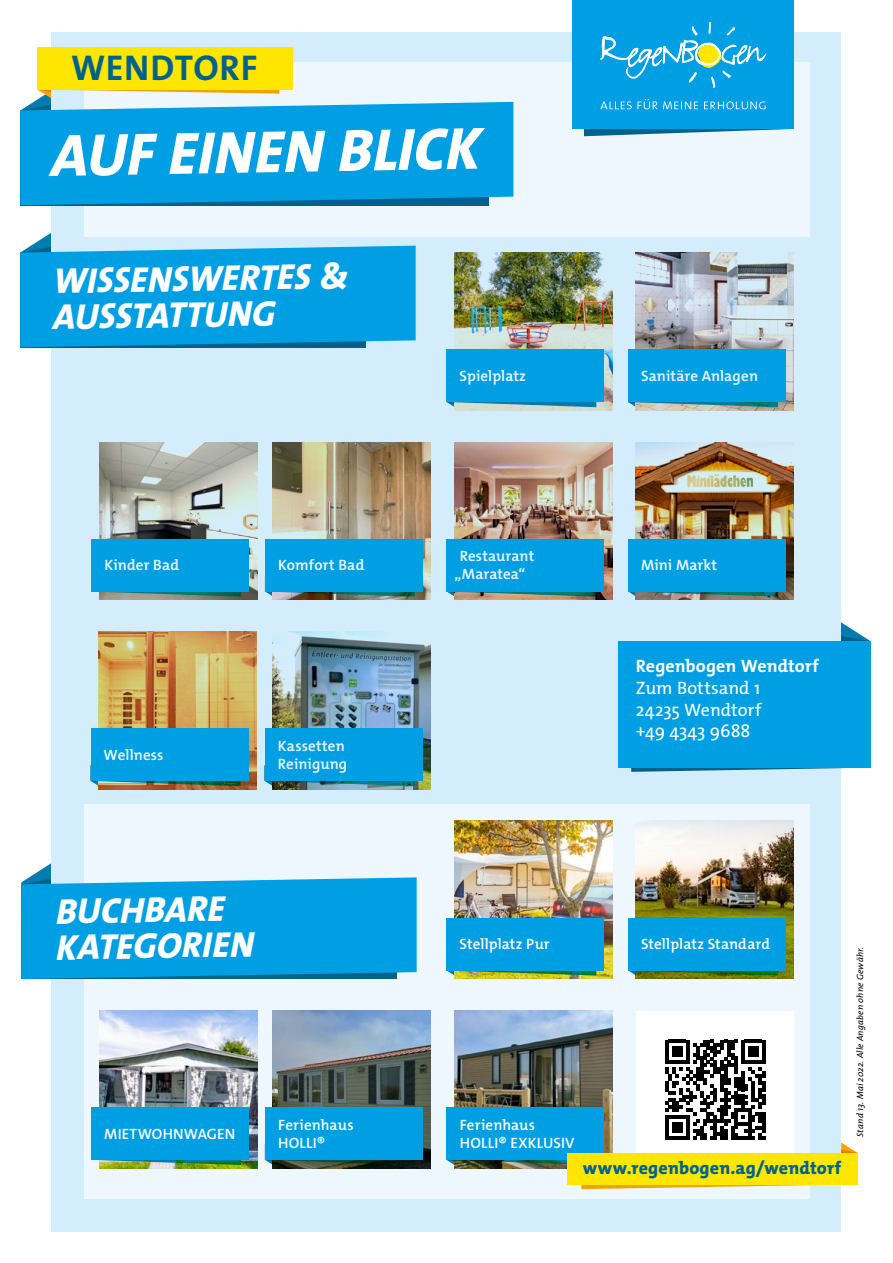
<style>
.page{position:relative;width:893px;height:1263px;background:#fff}
.page>*{position:absolute;margin:0;border:0;box-sizing:border-box;transform-origin:0 0}
.t1{font:italic 800 60px "The Mix Os F";color:#fff}
.t2{font:italic 800 36px/36px "The Mix Os F";color:#fff}
.t3{font:700 36px "The Mix Os F";letter-spacing:.02em;color:#00628b}
.t4{font:18px/21.6px "The Mix Os F";color:#fff;text-align:justify}
.t5{font:800 18px "The Mix Os F";letter-spacing:.01em;color:#00628b}
.t6{font:700 18px "The Mix Os F";letter-spacing:.005em;color:#fff}
.t7{font:600 15px/18px "The Mix Os F";letter-spacing:.01em;color:#fff}
.t8{font:italic 9px "The Mix Os F";letter-spacing:.02em;color:#000}
</style>
<div class="page">
<div style="left:52px;top:32px;width:789px;height:1199px;background:#d4edfc"></div>
<div style="left:85px;top:63px;width:725px;height:1136px;background:#edf7fd"></div>
<img style="left:454px;top:821px;width:158px;height:158px">
<img style="left:636px;top:821px;width:158px;height:158px">
<svg style="left:446px;top:970px;width:150px;height:9px"></svg>
<svg style="left:628px;top:970px;width:150px;height:9px"></svg>
<div style="left:446px;top:918px;width:158px;height:52px;background:#009fe3"></div>
<div style="left:628px;top:918px;width:158px;height:52px;background:#009fe3"></div>
<img style="left:99px;top:1010px;width:158px;height:158px">
<img style="left:273px;top:1010px;width:158px;height:158px">
<img style="left:454px;top:1010px;width:158px;height:29px">
<svg style="left:98px;top:1160px;width:143px;height:5px"></svg>
<svg style="left:265px;top:1160px;width:150px;height:8px"></svg>
<div style="left:91px;top:1107px;width:158px;height:53px;background:#009fe3"></div>
<div style="left:265px;top:1107px;width:158px;height:53px;background:#009fe3"></div>
<img style="left:60px;top:237px;width:750px;height:567px">
<svg style="left:20px;top:102px;width:493px;height:103px;background:#049dde"></svg>
<svg style="left:20px;top:212px;width:396px;height:135px"></svg>
<svg style="left:21px;top:841px;width:396px;height:138px"></svg>
<svg style="left:20px;top:89px;width:259px;height:85px"></svg>
<div style="left:37px;top:47px;width:255px;height:42px;background:#ffe600"></div>
<svg style="left:628px;top:576px;width:242px;height:196px"></svg>
<div style="left:619px;top:641px;width:252px;height:127px;background:#009fe3"></div>
<div style="left:636px;top:1011px;width:158px;height:157px;background:#fff"></div>
<svg style="left:446px;top:1039px;width:411px;height:150px"></svg>
<div style="left:567px;top:1153px;width:290px;height:31px;background:#ffe600"></div>
<div style="left:573px;top:0;width:221px;height:129px;background:#009fe3"></div>
<svg style="left:584px;top:99px;width:207px;height:37px"></svg>
<svg style="left:600px;top:22px;width:166px;height:66px"></svg>
<h2 class="t3" style="left:71px;top:44px;width:188px">WENDTORF</h2>
<h1 class="t1" style="left:50px;top:117px;width:431px;rotate:-1deg">AUF EINEN BLICK</h1>
<h2 class="t2" style="left:52px;top:263px;width:297px;rotate:-1deg">WISSENSWERTES &amp;<br>AUSSTATTUNG</h2>
<p class="t7" style="left:460px;top:367px;width:68px">Spielplatz</p>
<p class="t7" style="left:641px;top:367px;width:118px">Sanitäre Anlagen</p>
<p class="t7" style="left:105px;top:556px;width:76px">Kinder Bad</p>
<p class="t7" style="left:278px;top:556px;width:88px">Komfort Bad</p>
<p class="t7" style="left:104px;top:746px;width:61px">Wellness</p>
<p class="t7" style="left:278px;top:737px;width:71px">Kassetten<br>Reinigung</p>
<p class="t7" style="left:455px;top:547px;width:81px;text-align:center">Restaurant „Maratea“</p>
<p class="t7" style="left:641px;top:556px;width:78px">Mini Markt</p>
<p class="t6" style="left:636px;top:655px;width:184px">Regenbogen Wendtorf</p>
<p class="t4" style="left:636px;top:677px;width:127px">Zum Bottsand 1<br>24235 Wendtorf +49 4343 9688</p>
<h2 class="t2" style="left:55px;top:894px;width:199px;rotate:-1deg">BUCHBARE<br>KATEGORIEN</h2>
<p class="t7" style="left:460px;top:935px;width:92px">Stellplatz Pur</p>
<p class="t7" style="left:641px;top:935px;width:130px">Stellplatz Standard</p>
<p class="t7" style="left:104px;top:1124px;width:133px">MIETWOHNWAGEN</p>
<p class="t7" style="left:278px;top:1115px;width:77px">Ferienhaus<br>HOLLI®</p>
<p class="t7" style="left:460px;top:1115px;width:116px">Ferienhaus<br>HOLLI® EXKLUSIV</p>
<p class="t5" style="left:583px;top:1156px;width:260px">www.regenbogen.ag/wendtorf</p>
<p class="t8" style="left:854px;top:1137px;width:191px;rotate:-90deg">Stand 13. Mai 2022. Alle Angaben ohne Gewähr.</p>
</div>
